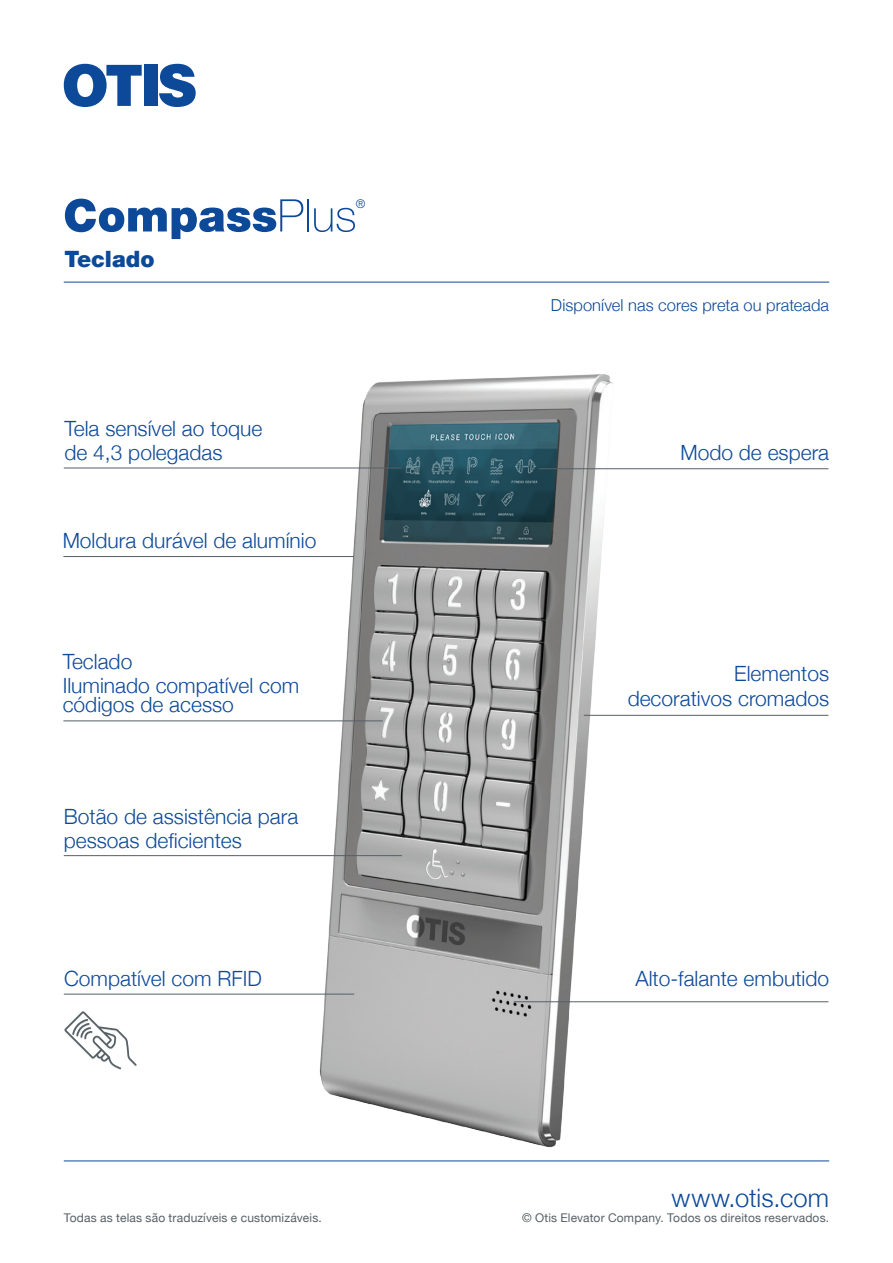
<style>
.page{position:relative;width:893px;height:1263px;background:#fff}
.page>*{position:absolute;margin:0;border:0;box-sizing:border-box;transform-origin:0 0}
.t1{font:300 25.5px "Helvetica Neue";letter-spacing:.01em;color:#0d4999}
.t2{font:900 22.5px "Helvetica 95";color:#0d4999}
.t3{font:300 21px/23.7px "Helvetica Neue";color:#0d4999}
.t4{font:300 16.5px "Helvetica Neue";letter-spacing:.005em;color:#0d4999}
.t5{font:12px "Helvetica Neue";letter-spacing:.015em;color:#576065}
.t6{font:300 12px "Helvetica Neue LT Std";color:#0d4999}
</style>
<div class="page">
<img style="left:303px;top:374px;width:338px;height:774px">
<svg style="left:64px;top:64px;width:78px;height:43px"></svg>
<div style="left:144px;top:65px;width:13px;height:41px;background:#0d4999"></div>
<svg style="left:159px;top:64px;width:37px;height:43px"></svg>
<hr style="left:63px;top:556px;width:291px;height:1px;background:#576065">
<hr style="left:63px;top:720px;width:320px;height:1px;background:#576065">
<hr style="left:514px;top:1001px;width:314px;height:1px;background:#576065">
<hr style="left:64px;top:855px;width:338px;height:1px;background:#576065">
<hr style="left:584px;top:715px;width:244px;height:1px;background:#576065">
<hr style="left:64px;top:1160px;width:765px;height:1px;background:#0d4999">
<hr style="left:64px;top:468px;width:338px;height:1px;background:#576065">
<hr style="left:64px;top:282px;width:765px;height:1px;background:#0d4999">
<hr style="left:539px;top:468px;width:289px;height:1px;background:#576065">
<hr style="left:64px;top:994px;width:290px;height:1px;background:#576065">
<svg style="left:64px;top:1011px;width:73px;height:59px"></svg>
<svg style="left:65px;top:199px;width:238px;height:40px"></svg>
<hr style="left:307px;top:199px;width:2px;height:32px;background:#0d4999">
<svg style="left:314px;top:208px;width:41px;height:24px"></svg>
<p class="t2" style="left:64px;top:246px;width:92px">Teclado</p>
<p class="t6" style="left:356px;top:197px;width:11px">®</p>
<p class="t3" style="left:64px;top:415px;width:200px">Tela sensível ao toque de 4,3 polegadas</p>
<p class="t3" style="left:63px;top:527px;width:255px">Moldura durável de alumínio</p>
<p class="t3" style="left:63px;top:648px;width:238px">Teclado<br>Iluminado compatível com</p>
<p class="t3" style="left:63px;top:691px;width:173px">códigos de acesso</p>
<p class="t3" style="left:64px;top:803px;width:236px">Botão de assistência para pessoas deficientes</p>
<p class="t3" style="left:64px;top:965px;width:199px">Compatível com RFID</p>
<p class="t4" style="left:551px;top:292px;width:280px">Disponível nas cores preta ou prateada</p>
<p class="t3" style="left:680px;top:439px;width:150px">Modo de espera</p>
<p class="t3" style="left:628px;top:659px;width:203px;line-height:25.5px;text-align:right">Elementos decorativos cromados</p>
<p class="t3" style="left:635px;top:965px;width:195px">Alto-falante embutido</p>
<p class="t1" style="left:671px;top:1177px;width:159px">www.otis.com</p>
<p class="t5" style="left:64px;top:1209px;width:260px">Todas as telas são traduzíveis e customizáveis.</p>
<p class="t5" style="left:522px;top:1208px;width:309px">© Otis Elevator Company. Todos os direitos reservados.</p>
</div>
